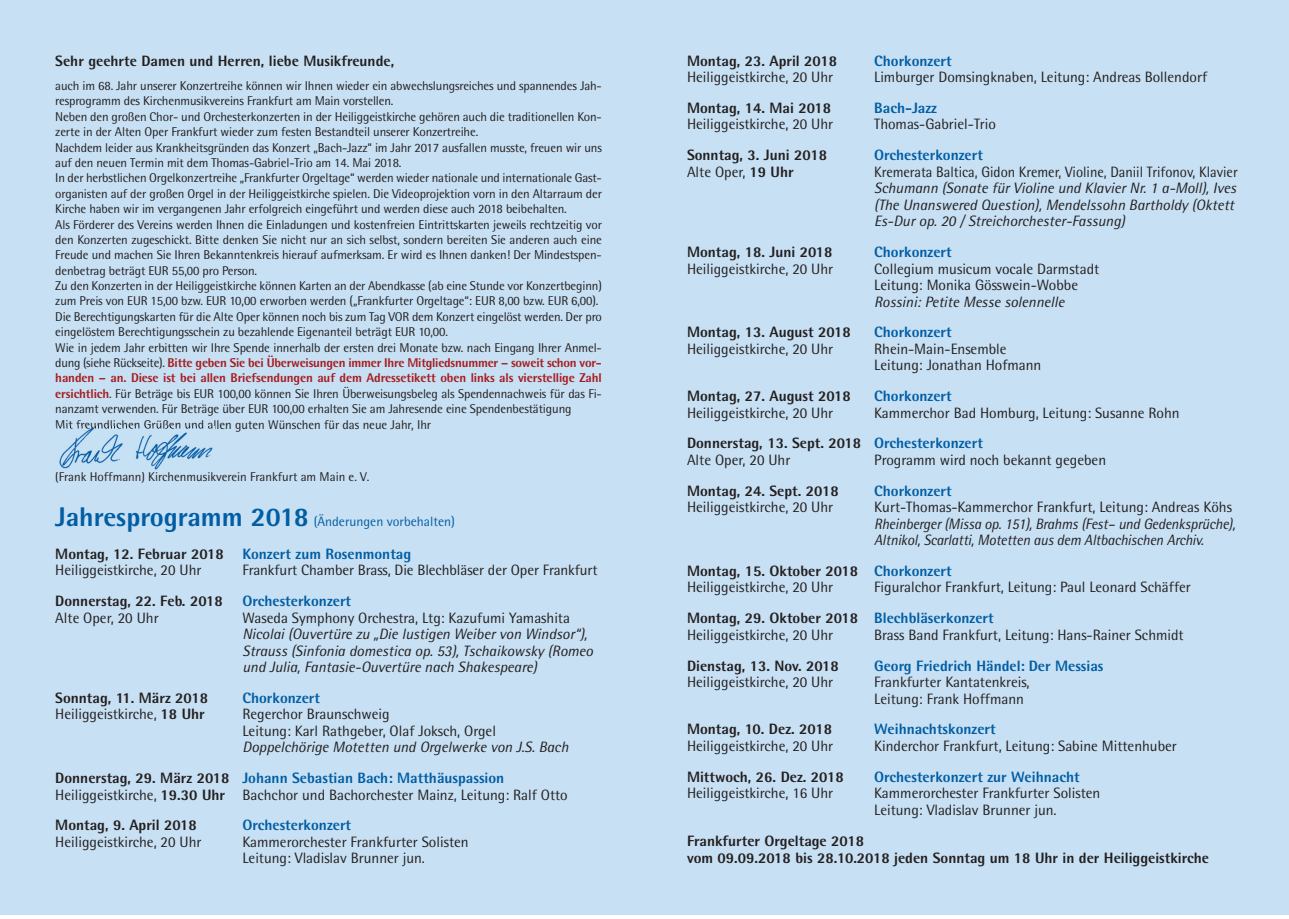
<style>
.page{position:relative;width:1289px;height:919px;background:#fff}
.page>*{position:absolute;margin:0;border:0;box-sizing:border-box;transform-origin:0 0}
.t1{font:15px/16.5px "Rotis Semi Sans";color:#231f20}
.t2{font:italic 15px/16.5px "Rotis Semi Sans";color:#231f20}
.t3{font:800 15px/16.5px "Rotis Semi Sans";color:#231f20}
.t4{font:800 15px "Rotis Semi Sans";color:#015da4}
.t5{font:italic 15px/16.5px "Rotis Semi Sans";color:#231f20;scale:.95 1}
.t6{font:15px "Rotis Semi Sans";color:#231f20;scale:.95 1}
.t7{font:13.5px "Rotis Semi Sans";color:#015da4}
.t8{font:12.75px/15.3px "Rotis Semi Sans";letter-spacing:-.01em;color:#231f20}
.s1{font-weight:800;color:#a61c1f}
.s2{font-weight:800;font-size:27px}
.s3{font-weight:800}
.s4{font-weight:800;color:#015da4}
.s5{font-weight:800;font-style:normal}
.s6{font-weight:800;font-style:normal;color:#015da4}
</style>
<div class="page">
<div style="left:0;top:0;width:1288px;height:914px;background:#c7e0f3"></div>
<img style="left:56px;top:426px;width:157px;height:44px">
<img style="left:56px;top:426px;width:111px;height:2px">
<p class="t3" style="left:55px;top:54px;width:340px">Sehr geehrte Damen und Herren, liebe Musikfreunde,</p>
<p class="t8" style="left:55px;top:79px;width:548px">auch im 68. Jahr unserer Konzertreihe können wir Ihnen wieder ein abwechslungsreiches und spannendes Jah&shy;resprogramm des Kirchenmusikvereins Frankfurt am Main vorstellen.<br>Neben den großen Chor- und Orchesterkonzerten in der Heiliggeistkirche gehören auch die traditionellen Kon&shy;zerte in der Alten Oper Frankfurt wieder zum festen Bestandteil unserer Konzertreihe.<br>Nachdem leider aus Krankheitsgründen das Konzert „Bach-Jazz“ im Jahr 2017 ausfallen musste, freuen wir uns auf den neuen Termin mit dem Thomas-Gabriel-Trio am 14. Mai 2018.<br>In der herbstlichen Orgelkonzertreihe „Frankfurter Orgeltage“ werden wieder nationale und internationale Gast&shy;organisten auf der großen Orgel in der Heiliggeistkirche spielen. Die Videoprojektion vorn in den Altarraum der Kirche haben wir im vergangenen Jahr erfolgreich eingeführt und werden diese auch 2018 beibehalten.<br>Als Förderer des Vereins werden Ihnen die Einladungen und kostenfreien Eintrittskarten jeweils rechtzeitig vor den Konzerten zugeschickt. Bitte denken Sie nicht nur an sich selbst, sondern bereiten Sie anderen auch eine Freude und machen Sie Ihren Bekanntenkreis hierauf aufmerksam. Er wird es Ihnen danken! Der Mindestspen&shy;denbetrag beträgt EUR 55,00 pro Person.<br>Zu den Konzerten in der Heiliggeistkirche können Karten an der Abendkasse (ab eine Stunde vor Konzertbeginn) zum Preis von EUR 15,00 bzw. EUR 10,00 erworben werden („Frankfurter Orgeltage“: EUR 8,00 bzw. EUR 6,00).<br>Die Berechtigungskarten für die Alte Oper können noch bis zum Tag VOR dem Konzert eingelöst werden. Der pro eingelöstem Berechtigungsschein zu bezahlende Eigenanteil beträgt EUR 10,00.<br>Wie in jedem Jahr erbitten wir Ihre Spende innerhalb der ersten drei Monate bzw. nach Eingang Ihrer Anmel&shy;dung (siehe Rückseite). <span class="s1">Bitte geben Sie bei Überweisungen immer Ihre Mitgliedsnummer – soweit schon vor&shy;handen – an. Diese ist bei allen Briefsendungen auf dem Adressetikett oben links als vierstellige Zahl ersichtlich</span>. Für Beträge bis EUR 100,00 können Sie Ihren Überweisungsbeleg als Spendennachweis für das Fi&shy;nanzamt verwenden. Für Beträge über EUR 100,00 erhalten Sie am Jahresende eine Spendenbestätigung<br>Mit freundlichen Grüßen und allen guten Wünschen für das neue Jahr, Ihr</p>
<p class="t8" style="left:55px;top:470px;width:316px">(Frank Hoffmann) Kirchenmusikverein Frankfurt am Main e. V.</p>
<p class="t7" style="left:55px;top:516px;width:401px"><span class="s2">Jahresprogramm 2018</span> (Änderungen vorbehalten)</p>
<p class="t1" style="left:55px;top:547px;width:357px"><span class="s3">Montag, 12. Februar 2018</span> <span class="s4">Konzert zum Rosenmontag<br></span>Heiliggeistkirche, 20 Uhr</p>
<p class="t1" style="left:242px;top:563px;width:357px">Frankfurt Chamber Brass, Die Blechbläser der Oper Frankfurt</p>
<p class="t3" style="left:55px;top:594px;width:169px">Donnerstag, 22. Feb. 2018</p>
<p class="t4" style="left:242px;top:595px;width:110px">Orchesterkonzert</p>
<p class="t1" style="left:55px;top:610px;width:105px">Alte Oper, 20 Uhr</p>
<p class="t1" style="left:242px;top:610px;width:329px">Waseda Symphony Orchestra, Ltg: Kazufumi Yamashita</p>
<p class="t2" style="left:242px;top:627px;width:352px">Nicolai (Ouvertüre zu „Die lustigen Weiber von Windsor“),<br>Strauss (Sinfonia domestica op. 53), Tschaikowsky (Romeo und Julia, Fantasie-Ouvertüre nach Shakespeare)</p>
<p class="t3" style="left:55px;top:691px;width:154px">Sonntag, 11. März 2018</p>
<p class="t4" style="left:242px;top:692px;width:79px">Chorkonzert</p>
<p class="t1" style="left:55px;top:707px;width:151px">Heiliggeistkirche, <span class="s3">18 Uhr</span></p>
<p class="t1" style="left:242px;top:707px;width:255px">Regerchor Braunschweig<br>Leitung: Karl Rathgeber, Olaf Joksch, Orgel</p>
<p class="t2" style="left:55px;top:733px;width:514px;line-height:30.8px;text-indent:187px">Doppelchörige Motetten und Orgelwerke von J.S. Bach<br><span class="s5">Donnerstag, 29. März 2018</span> <span class="s6">Johann Sebastian Bach: Matthäuspassion</span></p>
<p class="t1" style="left:55px;top:780px;width:514px;line-height:30.8px">Heiliggeistkirche, <span class="s3">19.30 Uhr</span> Bachchor und Bachorchester Mainz, Leitung: Ralf Otto<br><span class="s3">Montag, 9. April 2018</span></p>
<p class="t4" style="left:242px;top:820px;width:110px">Orchesterkonzert</p>
<p class="t1" style="left:55px;top:835px;width:148px">Heiliggeistkirche, 20 Uhr</p>
<p class="t1" style="left:242px;top:835px;width:228px">Kammerorchester Frankfurter Solisten<br>Leitung: Vladislav Brunner jun.</p>
<p class="t3" style="left:687px;top:54px;width:151px">Montag, 23. April 2018</p>
<p class="t4" style="left:874px;top:55px;width:79px">Chorkonzert</p>
<p class="t1" style="left:687px;top:70px;width:148px">Heiliggeistkirche, 20 Uhr</p>
<p class="t1" style="left:874px;top:70px;width:334px">Limburger Domsingknaben, Leitung: Andreas Bollendorf</p>
<p class="t3" style="left:687px;top:101px;width:146px">Montag, 14. Mai 2018</p>
<p class="t4" style="left:874px;top:103px;width:64px">Bach-Jazz</p>
<p class="t1" style="left:687px;top:118px;width:148px">Heiliggeistkirche, 20 Uhr</p>
<p class="t1" style="left:874px;top:118px;width:123px">Thomas-Gabriel-Trio</p>
<p class="t3" style="left:687px;top:148px;width:141px">Sonntag, 3. Juni 2018</p>
<p class="t4" style="left:874px;top:150px;width:110px">Orchesterkonzert</p>
<p class="t1" style="left:687px;top:165px;width:108px">Alte Oper, <span class="s3">19 Uhr</span></p>
<p class="t6" style="left:874px;top:166px;width:384px">Kremerata Baltica, Gidon Kremer, Violine, Daniil Trifonov, Klavier</p>
<p class="t2" style="left:874px;top:181px;width:363px">Schumann (Sonate für Violine und Klavier Nr. 1 a-Moll), Ives (The Unanswered Question), Mendelssohn Bartholdy (Oktett<br>Es-Dur op. 20 / Streichorchester-Fassung)</p>
<p class="t3" style="left:687px;top:245px;width:147px">Montag, 18. Juni 2018</p>
<p class="t4" style="left:874px;top:247px;width:79px">Chorkonzert</p>
<p class="t1" style="left:687px;top:262px;width:148px">Heiliggeistkirche, 20 Uhr</p>
<p class="t1" style="left:874px;top:262px;width:227px">Collegium musicum vocale Darmstadt<br>Leitung: Monika Gösswein-Wobbe</p>
<p class="t2" style="left:874px;top:295px;width:192px">Rossini: Petite Messe solennelle</p>
<p class="t3" style="left:687px;top:325px;width:165px">Montag, 13. August 2018</p>
<p class="t4" style="left:874px;top:327px;width:79px">Chorkonzert</p>
<p class="t1" style="left:687px;top:342px;width:148px">Heiliggeistkirche, 20 Uhr</p>
<p class="t1" style="left:874px;top:342px;width:169px">Rhein-Main-Ensemble<br>Leitung: Jonathan Hofmann</p>
<p class="t3" style="left:687px;top:389px;width:165px">Montag, 27. August 2018</p>
<p class="t4" style="left:874px;top:391px;width:79px">Chorkonzert</p>
<p class="t1" style="left:687px;top:406px;width:148px">Heiliggeistkirche, 20 Uhr</p>
<p class="t1" style="left:687px;top:398px;width:494px;line-height:30.8px;text-indent:187px">Kammerchor Bad Homburg, Leitung: Susanne Rohn<br><span class="s3">Donnerstag, 13. Sept. 2018</span> <span class="s4">Orchesterkonzert</span></p>
<p class="t1" style="left:687px;top:453px;width:105px">Alte Oper, 20 Uhr</p>
<p class="t1" style="left:874px;top:453px;width:233px">Programm wird noch bekannt gegeben</p>
<p class="t3" style="left:687px;top:484px;width:153px">Montag, 24. Sept. 2018</p>
<p class="t4" style="left:874px;top:485px;width:79px">Chorkonzert</p>
<p class="t1" style="left:687px;top:500px;width:148px">Heiliggeistkirche, 20 Uhr</p>
<p class="t1" style="left:874px;top:500px;width:359px">Kurt-Thomas-Kammerchor Frankfurt, Leitung: Andreas Köhs</p>
<p class="t5" style="left:874px;top:517px;width:381px">Rheinberger (Missa op. 151), Brahms (Fest– und Gedenksprüche),<br>Altnikol, Scarlatti, Motetten aus dem Altbachischen Archiv.</p>
<p class="t1" style="left:687px;top:564px;width:266px"><span class="s3">Montag, 15. Oktober 2018</span> <span class="s4">Chorkonzert<br></span>Heiliggeistkirche, 20 Uhr</p>
<p class="t1" style="left:687px;top:573px;width:505px;line-height:30.8px;text-indent:187px">Figuralchor Frankfurt, Leitung: Paul Leonard Schäffer<br><span class="s3">Montag, 29. Oktober 2018</span> <span class="s4">Blechbläserkonzert</span></p>
<p class="t1" style="left:687px;top:628px;width:148px">Heiliggeistkirche, 20 Uhr</p>
<p class="t1" style="left:874px;top:628px;width:311px">Brass Band Frankfurt, Leitung: Hans-Rainer Schmidt</p>
<p class="t3" style="left:687px;top:658px;width:153px">Dienstag, 13. Nov. 2018</p>
<p class="t4" style="left:874px;top:660px;width:231px">Georg Friedrich Händel: Der Messias</p>
<p class="t1" style="left:687px;top:675px;width:148px">Heiliggeistkirche, 20 Uhr</p>
<p class="t1" style="left:874px;top:675px;width:157px">Frankfurter Kantatenkreis,<br>Leitung: Frank Hoffmann</p>
<p class="t3" style="left:687px;top:722px;width:146px">Montag, 10. Dez. 2018</p>
<p class="t4" style="left:874px;top:724px;width:123px">Weihnachtskonzert</p>
<p class="t1" style="left:687px;top:739px;width:148px">Heiliggeistkirche, 20 Uhr</p>
<p class="t1" style="left:874px;top:739px;width:304px">Kinderchor Frankfurt, Leitung: Sabine Mittenhuber</p>
<p class="t3" style="left:687px;top:769px;width:158px">Mittwoch, 26. Dez. 2018</p>
<p class="t4" style="left:874px;top:771px;width:207px">Orchesterkonzert zur Weihnacht</p>
<p class="t1" style="left:687px;top:786px;width:148px">Heiliggeistkirche, 16 Uhr</p>
<p class="t1" style="left:874px;top:786px;width:228px">Kammerorchester Frankfurter Solisten<br>Leitung: Vladislav Brunner jun.</p>
<p class="t3" style="left:687px;top:834px;width:523px">Frankfurter Orgeltage 2018<br>vom 09.09.2018 bis 28.10.2018 jeden Sonntag um 18 Uhr in der Heiliggeistkirche</p>
</div>
